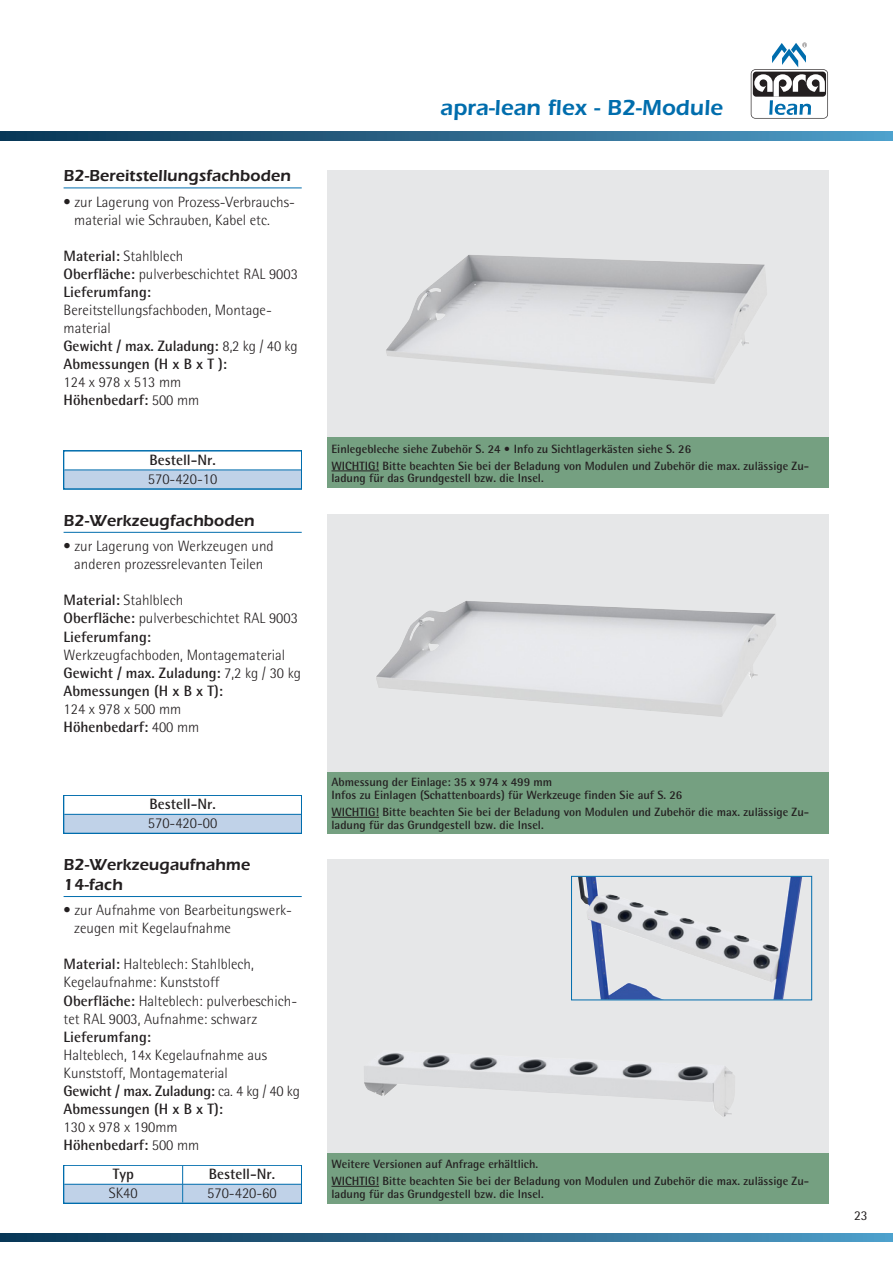
<style>
.page{position:relative;width:893px;height:1263px;background:#fff}
.page>*{position:absolute;margin:0;border:0;box-sizing:border-box;transform-origin:0 0}
.t1{font:600 22.5px "ITC Eras Std";color:#006dad}
.t2{font:600 16.5px/19.8px "ITC Eras Std";color:#231f20}
.t3{font:300 15px/18.1px "Rotis Semi Sans Pro Cyr";color:#231f20}
.t4{font:700 15px "Rotis Semi Sans Pro Cyr";color:#231f20}
.t5{font:13.5px "Rotis Semi Sans Pro Cyr";color:#231f20}
.t6{font:700 12px/12.8px "Rotis Semi Sans Pro Cyr";color:#231f20}
.s1{font-weight:700}
</style>
<div class="page">
<svg style="left:751px;top:43px;width:77px;height:76px"></svg>
<svg style="left:0;top:132px;width:892px;height:8px;background:#2c678b"></svg>
<svg style="left:0;top:1233px;width:892px;height:9px;background:#2c678b"></svg>
<div style="left:327px;top:170px;width:502px;height:300px;background:#e6e7e8"></div>
<img style="left:386px;top:255px;width:381px;height:129px">
<hr style="left:64px;top:532px;width:238px;height:1px;background:#006dad">
<div style="left:327px;top:515px;width:502px;height:290px;background:#e6e7e8"></div>
<img style="left:376px;top:601px;width:400px;height:116px">
<div style="left:64px;top:815px;width:237px;height:18px;background:#c0d2e8"></div>
<div style="left:64px;top:795px;width:238px;height:38px;border:2px solid #006dad"></div>
<hr style="left:64px;top:814px;width:237px;height:1px;background:#006dad">
<hr style="left:64px;top:896px;width:238px;height:1px;background:#006dad">
<div style="left:327px;top:859px;width:502px;height:343px;background:#e6e7e8"></div>
<img style="left:364px;top:1053px;width:371px;height:64px">
<div style="left:64px;top:1185px;width:118px;height:18px;background:#c0d2e8"></div>
<div style="left:183px;top:1185px;width:118px;height:18px;background:#c0d2e8"></div>
<div style="left:64px;top:1165px;width:238px;height:38px;border:2px solid #006dad"></div>
<hr style="left:182px;top:1166px;width:1px;height:37px;background:#006dad">
<hr style="left:64px;top:1184px;width:118px;height:1px;background:#006dad">
<hr style="left:183px;top:1184px;width:118px;height:1px;background:#006dad">
<hr style="left:64px;top:188px;width:238px;height:1px;background:#006dad">
<div style="left:64px;top:470px;width:237px;height:18px;background:#c0d2e8"></div>
<div style="left:64px;top:451px;width:238px;height:38px;border:2px solid #006dad"></div>
<hr style="left:64px;top:470px;width:237px;height:1px;background:#006dad">
<img style="left:578px;top:878px;width:224px;height:120px">
<div style="left:571px;top:876px;width:241px;height:124px;border:1px solid #006dad"></div>
<div style="left:327px;top:772px;width:502px;height:61px;background:#75a081"></div>
<hr style="left:331px;top:817px;width:48px;height:1px;background:#231f20">
<div style="left:327px;top:437px;width:502px;height:51px;background:#75a081"></div>
<hr style="left:331px;top:471px;width:48px;height:1px;background:#231f20">
<div style="left:327px;top:1153px;width:502px;height:50px;background:#75a081"></div>
<hr style="left:331px;top:1186px;width:48px;height:1px;background:#231f20">
<p class="t2" style="left:64px;top:168px;width:229px">B2-Bereitstellungsfachboden</p>
<p class="t3" style="left:74px;top:194px;width:222px;text-indent:-11px">• zur Lagerung von Prozess-Verbrauchs&shy;material wie Schrauben, Kabel etc.</p>
<p class="t3" style="left:64px;top:248px;width:236px"><span class="s1">Material:</span> Stahlblech<br><span class="s1">Oberfläche:</span> pulverbeschichtet RAL 9003<br><span class="s1">Lieferumfang:</span></p>
<p class="t3" style="left:64px;top:302px;width:236px">Bereitstellungsfachboden, Montage&shy;material<br><span class="s1">Gewicht / max. Zuladung:</span> 8,2 kg / 40 kg<br><span class="s1">Abmessungen (H x B x T ):</span></p>
<p class="t3" style="left:64px;top:374px;width:137px">124 x 978 x 513 mm<br><span class="s1">Höhenbedarf:</span> 500 mm</p>
<p class="t4" style="left:149px;top:455px;width:68px">Bestell-Nr.</p>
<p class="t3" style="left:148px;top:471px;width:71px">570-420-10</p>
<p class="t2" style="left:64px;top:512px;width:192px">B2-Werkzeugfachboden</p>
<p class="t3" style="left:64px;top:538px;width:212px;text-align:center">• zur Lagerung von Werkzeugen und anderen prozessrelevanten Teilen</p>
<p class="t3" style="left:64px;top:593px;width:236px"><span class="s1">Material:</span> Stahlblech<br><span class="s1">Oberfläche:</span> pulverbeschichtet RAL 9003<br><span class="s1">Lieferumfang:</span></p>
<p class="t3" style="left:64px;top:647px;width:239px">Werkzeugfachboden, Montagematerial<br><span class="s1">Gewicht / max. Zuladung:</span> 7,2 kg / 30 kg<br><span class="s1">Abmessungen (H x B x T):</span></p>
<p class="t3" style="left:64px;top:701px;width:137px">124 x 978 x 500 mm<br><span class="s1">Höhenbedarf:</span> 400 mm</p>
<p class="t4" style="left:149px;top:799px;width:68px">Bestell-Nr.</p>
<p class="t3" style="left:148px;top:815px;width:71px">570-420-00</p>
<p class="t2" style="left:64px;top:857px;width:188px">B2-Werkzeugaufnahme<br>14-fach</p>
<p class="t3" style="left:74px;top:903px;width:219px;text-indent:-11px">• zur Aufnahme von Bearbeitungswerk&shy;zeugen mit Kegelaufnahme</p>
<p class="t3" style="left:64px;top:957px;width:235px"><span class="s1">Material:</span> Halteblech: Stahlblech, Kegelaufnahme: Kunststoff<br><span class="s1">Oberfläche:</span> Halteblech: pulverbeschich&shy;tet RAL 9003, Aufnahme: schwarz</p>
<p class="t4" style="left:64px;top:1031px;width:89px">Lieferumfang:</p>
<p class="t3" style="left:64px;top:1047px;width:238px">Halteblech, 14x Kegelaufnahme aus<br>Kunststoff, Montagematerial<br><span class="s1">Gewicht / max. Zuladung:</span> ca. 4 kg / 40 kg<br><span class="s1">Abmessungen (H x B x T):</span></p>
<p class="t3" style="left:64px;top:1119px;width:137px">130 x 978 x 190mm<br><span class="s1">Höhenbedarf:</span> 500 mm</p>
<p class="t4" style="left:113px;top:1169px;width:23px">Typ</p>
<p class="t4" style="left:209px;top:1169px;width:68px">Bestell-Nr.</p>
<p class="t3" style="left:109px;top:1185px;width:30px">SK40</p>
<p class="t3" style="left:207px;top:1185px;width:71px">570-420-60</p>
<h1 class="t1" style="left:440px;top:100px;width:284px">apra-lean flex - B2-Module</h1>
<p class="t6" style="left:331px;top:441px;width:479px;line-height:17px">Einlegebleche siehe Zubehör S. 24 • Info zu Sichtlagerkästen siehe S. 26<br>WICHTIG! Bitte beachten Sie bei der Beladung von Modulen und Zubehör die max. zulässige Zu-</p>
<p class="t6" style="left:331px;top:473px;width:214px">ladung für das Grundgestell bzw. die Insel.</p>
<p class="t6" style="left:331px;top:777px;width:352px">Abmessung der Einlage: 35 x 974 x 499 mm<br>Infos zu Einlagen (Schattenboards) für Werkzeuge finden Sie auf S. 26</p>
<p class="t6" style="left:331px;top:807px;width:479px">WICHTIG! Bitte beachten Sie bei der Beladung von Modulen und Zubehör die max. zulässige Zu&shy;ladung für das Grundgestell bzw. die Insel.</p>
<p class="t6" style="left:331px;top:1157px;width:479px;line-height:17px">Weitere Versionen auf Anfrage erhältlich.<br>WICHTIG! Bitte beachten Sie bei der Beladung von Modulen und Zubehör die max. zulässige Zu-</p>
<p class="t6" style="left:331px;top:1189px;width:214px">ladung für das Grundgestell bzw. die Insel.</p>
<p class="t5" style="left:854px;top:1211px;width:15px">23</p>
</div>
